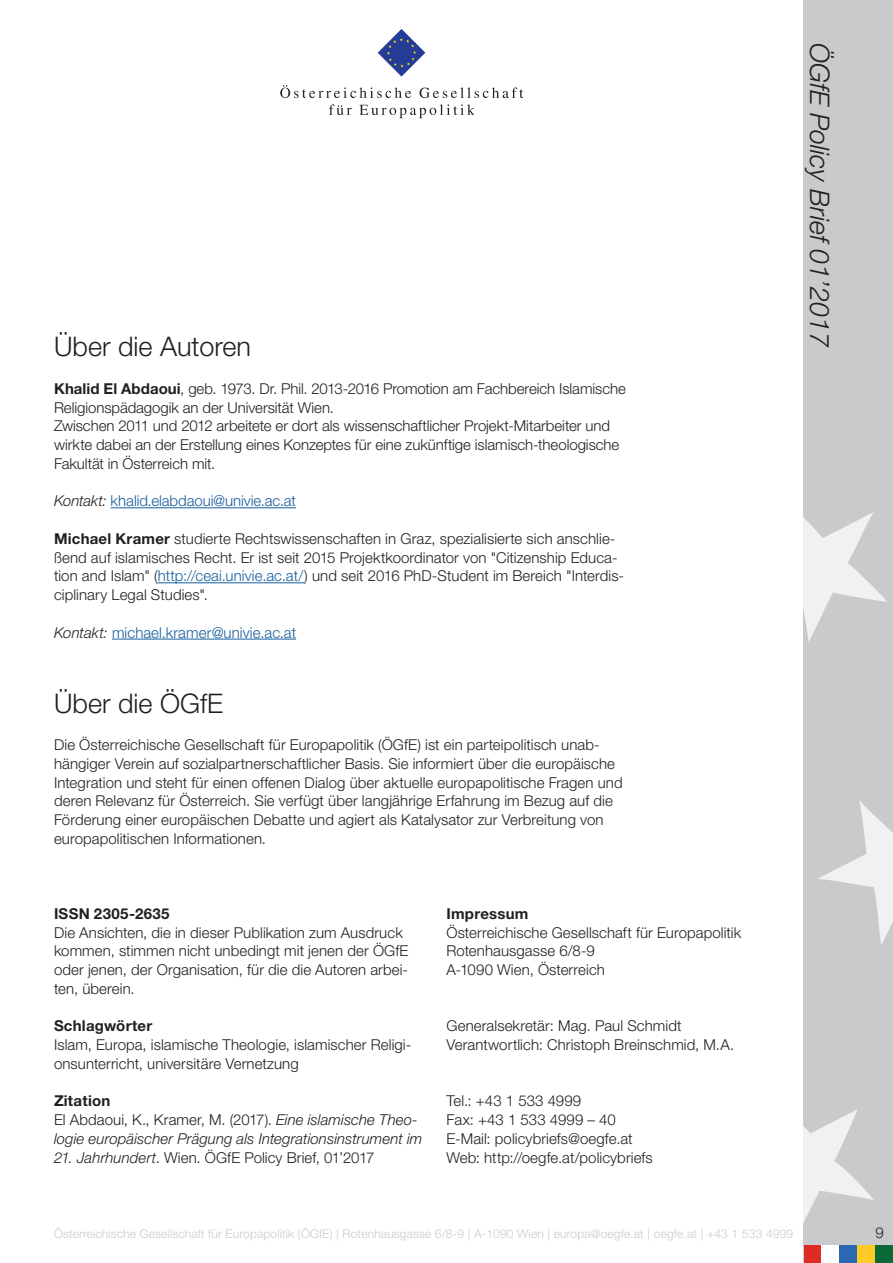
<style>
.page{position:relative;width:893px;height:1263px;background:#fff}
.page>*{position:absolute;margin:0;border:0;box-sizing:border-box;transform-origin:0 0}
.Untertitel{font:300 27px "Helvetica Neue LT Std";color:#231f20}
.t1{font:italic 300 27px "Helvetica Neue LT Std";color:#231f20}
.Standard_Paragraph{font:300 15px/18.8px "Helvetica Neue LT Std";letter-spacing:.005em;color:#231f20}
.Standard_Paragraph-2{font:italic 300 15px/18.8px "Helvetica Neue LT Std";letter-spacing:.005em;color:#231f20}
.Standard_Paragraph-3{font:300 15px "Helvetica Neue LT Std";color:#175d9e}
.Standard_Paragraph-4{font:700 15px "Helvetica Neue LT Std";letter-spacing:.015em;color:#231f20}
.t2{font:300 12px "Helvetica Neue LT Std";letter-spacing:.015em;color:#c9cacc}
.s1{font-weight:700}
.s2{font-style:italic;color:#231f20}
.s3{color:#175d9e}
.s4{font-style:normal}
.s5{font-style:italic}
</style>
<div class="page">
<div style="left:804px;top:0;width:89px;height:1263px;background:#c9cacc"></div>
<svg style="left:804px;top:512px;width:83px;height:130px"></svg>
<svg style="left:818px;top:801px;width:75px;height:144px"></svg>
<svg style="left:804px;top:1110px;width:70px;height:111px"></svg>
<svg style="left:378px;top:29px;width:47px;height:48px"></svg>
<svg style="left:280px;top:85px;width:131px;height:13px"></svg>
<svg style="left:420px;top:87px;width:103px;height:11px"></svg>
<svg style="left:329px;top:104px;width:23px;height:11px"></svg>
<svg style="left:359px;top:104px;width:116px;height:14px"></svg>
<div style="left:857px;top:1245px;width:18px;height:18px;background:#fecb26"></div>
<div style="left:839px;top:1245px;width:18px;height:18px;background:#2b68b3"></div>
<div style="left:804px;top:1245px;width:17px;height:18px;background:#de2b26"></div>
<div style="left:875px;top:1245px;width:18px;height:18px;background:#0b6936"></div>
<div style="left:821px;top:1245px;width:18px;height:18px;background:#fff"></div>
<hr style="left:111px;top:507px;width:185px;height:1px;background:#175d9e">
<hr style="left:158px;top:582px;width:146px;height:1px;background:#175d9e">
<hr style="left:112px;top:639px;width:184px;height:1px;background:#175d9e">
<p class="Untertitel" style="left:54px;top:330px;width:199px">Über die Autoren</p>
<p class="Standard_Paragraph" style="left:54px;top:379px;width:573px"><span class="s1">Khalid El Abdaoui</span>, geb. 1973. Dr. Phil. 2013-2016 Promotion am Fachbereich Islamische<br>Religionspädagogik an der Universität Wien.</p>
<p class="Standard_Paragraph" style="left:54px;top:416px;width:567px">Zwischen 2011 und 2012 arbeitete er dort als wissenschaftlicher Projekt-Mitarbeiter und wirkte dabei an der Erstellung eines Konzeptes für eine zukünftige islamisch-theologische<br>Fakultät in Österreich mit.</p>
<p class="Standard_Paragraph-3" style="left:54px;top:492px;width:243px"><span class="s2">Kontakt:</span> khalid.elabdaoui@univie.ac.at</p>
<p class="Standard_Paragraph" style="left:54px;top:529px;width:572px"><span class="s1">Michael Kramer</span> studierte Rechtswissenschaften in Graz, spezialisierte sich anschlie&shy;ßend auf islamisches Recht. Er ist seit 2015 Projektkoordinator von "Citizenship Educa&shy;tion and Islam" (<span class="s3">http://ceai.univie.ac.at/</span>) und seit 2016 PhD-Student im Bereich "Interdis&shy;ciplinary Legal Studies".</p>
<p class="Standard_Paragraph-3" style="left:54px;top:623px;width:244px"><span class="s2">Kontakt:</span> michael.kramer@univie.ac.at</p>
<p class="Untertitel" style="left:54px;top:686px;width:171px">Über die ÖGfE</p>
<p class="Standard_Paragraph" style="left:54px;top:735px;width:570px">Die Österreichische Gesellschaft für Europapolitik (ÖGfE) ist ein parteipolitisch unab&shy;hängiger Verein auf sozialpartnerschaftlicher Basis. Sie informiert über die europäische Integration und steht für einen offenen Dialog über aktuelle europapolitische Fragen und deren Relevanz für Österreich. Sie verfügt über langjährige Erfahrung im Bezug auf die Förderung einer europäischen Debatte und agiert als Katalysator zur Verbreitung von europapolitischen Informationen.</p>
<p class="Standard_Paragraph-4" style="left:54px;top:904px;width:117px">ISSN 2305-2635</p>
<p class="Standard_Paragraph" style="left:54px;top:922px;width:356px">Die Ansichten, die in dieser Publikation zum Ausdruck kommen, stimmen nicht unbedingt mit jenen der ÖGfE oder jenen, der Organisation, für die die Autoren arbei&shy;ten, überein.</p>
<p class="Standard_Paragraph-4" style="left:54px;top:1017px;width:100px">Schlagwörter</p>
<p class="Standard_Paragraph" style="left:54px;top:1035px;width:359px">Islam, Europa, islamische Theologie, islamischer Religi&shy;onsunterricht, universitäre Vernetzung</p>
<p class="Standard_Paragraph-4" style="left:54px;top:1092px;width:58px">Zitation</p>
<p class="Standard_Paragraph-2" style="left:54px;top:1110px;width:370px"><span class="s4">El Abdaoui, K., Kramer, M. (2017).</span> Eine islamische Theo&shy;logie europäischer Prägung als Integrationsinstrument im</p>
<p class="Standard_Paragraph" style="left:54px;top:1147px;width:322px"><span class="s5">21. Jahrhundert</span>. Wien. ÖGfE Policy Brief, 01’2017</p>
<p class="Standard_Paragraph-4" style="left:446px;top:904px;width:84px">Impressum</p>
<p class="Standard_Paragraph" style="left:446px;top:922px;width:296px">Österreichische Gesellschaft für Europapolitik</p>
<p class="Standard_Paragraph" style="left:446px;top:941px;width:150px">Rotenhausgasse 6/8-9</p>
<p class="Standard_Paragraph" style="left:446px;top:960px;width:160px">A-1090 Wien, Österreich</p>
<p class="Standard_Paragraph" style="left:446px;top:1016px;width:237px">Generalsekretär: Mag. Paul Schmidt</p>
<p class="Standard_Paragraph" style="left:446px;top:1035px;width:289px">Verantwortlich: Christoph Breinschmid, M.A.</p>
<p class="Standard_Paragraph" style="left:446px;top:1091px;width:136px">Tel.: +43 1 533 4999</p>
<p class="Standard_Paragraph" style="left:446px;top:1110px;width:171px">Fax: +43 1 533 4999 – 40</p>
<p class="Standard_Paragraph" style="left:446px;top:1129px;width:188px">E-Mail: policybriefs@oegfe.at</p>
<p class="Standard_Paragraph" style="left:446px;top:1147px;width:208px">Web: http://oegfe.at/policybriefs</p>
<h1 class="t1" style="left:836px;top:43px;width:306px;rotate:90deg">ÖGfE Policy Brief 01’2017</h1>
<p class="t2" style="left:54px;top:1226px;width:741px">Österreichische Gesellschaft für Europapolitik (ÖGfE) | Rotenhausgasse 6/8-9 | A-1090 Wien | europa@oegfe.at | oegfe.at | +43 1 533 4999</p>
<p class="Standard_Paragraph" style="left:875px;top:1222px;width:10px">9</p>
</div>
